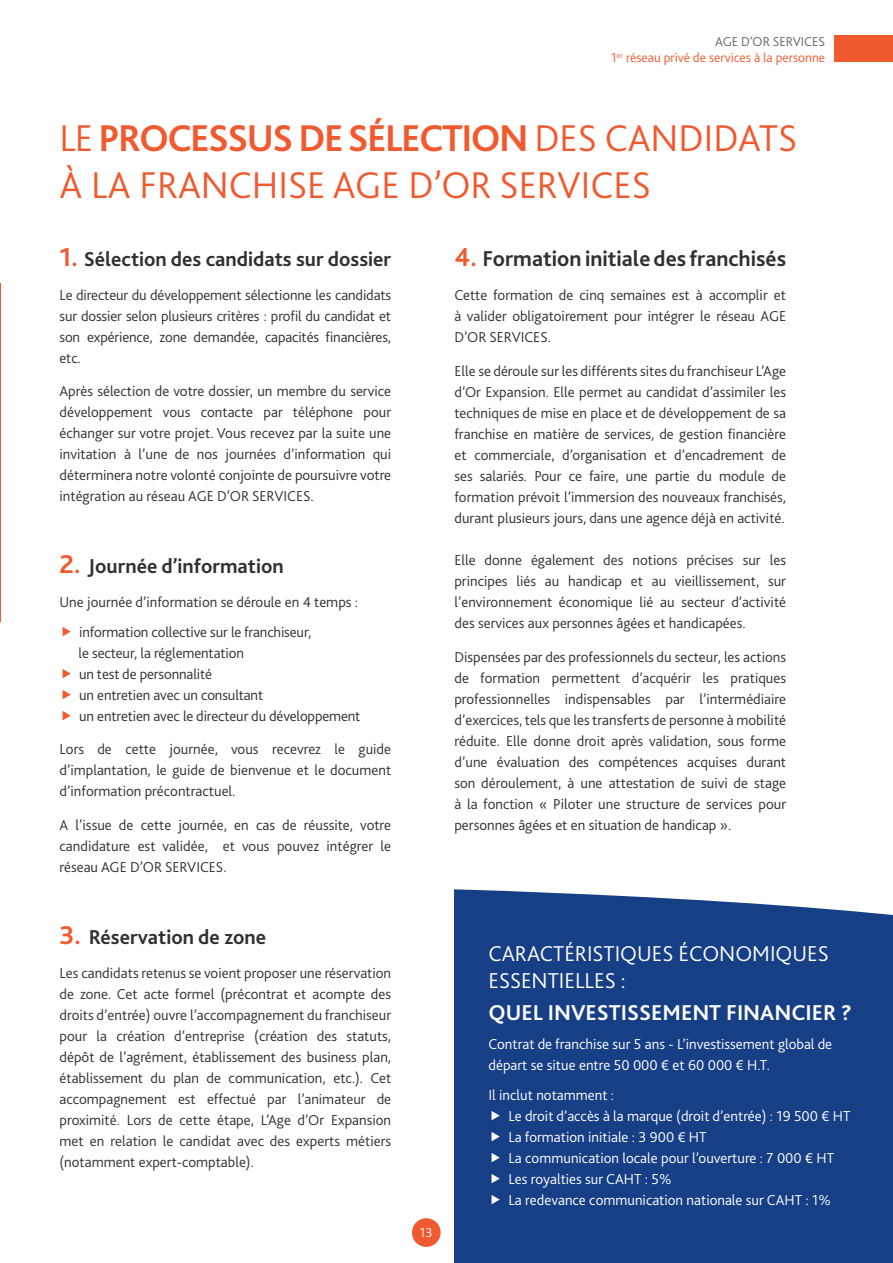
<style>
.page{position:relative;width:893px;height:1263px;background:#fff}
.page>*{position:absolute;margin:0;border:0;box-sizing:border-box;transform-origin:0 0}
.t1{font:300 39px/46.8px "Bliss 2";color:#f1592f}
.t2{font:300 22.5px "Bliss 2";color:#fff}
.t3{font:700 22.5px "Bliss 2";color:#312f30}
.t4{font:700 22.5px "Bliss 2";color:#fff}
.t5{font:700 21px "Bliss 2";color:#312f30}
.t6{font:300 15px/21px "Bliss 2";color:#312f30;text-align:justify}
.t7{font:300 15px/21px "Bliss 2";color:#fff}
.t8{font:300 13.5px/16.2px "Bliss 2";color:#f1592f;text-align:right}
.t9{font:300 13.5px "Bliss 2";color:#fff}
.s1{color:#636366}
.s2{font-weight:700}
.s3{font-size:27px;color:#f1592f}
</style>
<div class="page">
<div style="left:834px;top:36px;width:59px;height:26px;background:#f1592f"></div>
<hr style="left:0;top:283px;width:1px;height:394px;background:#f1592f">
<div style="left:412px;top:1218px;width:29px;height:29px;background:#f1592f;border-radius:50%"></div>
<div style="left:454px;top:880px;width:439px;height:383px;background:#173f85"></div>
<svg style="left:454px;top:880px;width:439px;height:35px;fill:#fff"></svg>
<p class="t8" style="left:611px;top:33px;width:215px"><span class="s1">Age d’Or Services<br></span>1<sup>er</sup> réseau privé de services à la personne</p>
<h1 class="t1" style="left:60px;top:114px;width:699px">Le <span class="s2">processus de sélection</span> des can didats à la franch ise AGE D’OR SERVICE</h1>
<h1 class="t1" style="left:632px;top:161px;width:21px">S</h1>
<h3 class="t5" style="left:60px;top:246px;width:333px"><span class="s3">1.</span> Sélection des candidats sur dossier</h3>
<p class="t6" style="left:60px;top:284px;width:333px">Le directeur du développement sélectionne les candidats sur dossier selon plusieurs critères : profil du candidat et son expérience, zone demandée, capacités financières, etc.</p>
<p class="t6" style="left:60px;top:381px;width:333px">Après sélection de votre dossier, un membre du service développement vous contacte par téléphone pour échanger sur votre projet. Vous recevez par la suite une invitation à l’une de nos journées d’information qui déterminera notre volonté conjointe de poursuivre votre intégration au réseau Age d’Or Services.</p>
<h3 class="t5" style="left:60px;top:553px;width:226px"><span class="s3">2.</span> Journée d’information</h3>
<p class="t6" style="left:79px;top:587px;width:280px;line-height:29.5px;text-indent:-20px">U ne journée d’information se déroule en 4 temps : information collective sur le franchiseur,</p>
<p class="t6" style="left:79px;top:642px;width:283px;text-align:left">le secteur, la réglementation<br>un test de personnalité<br>un entretien avec un consultant<br>un entretien avec le directeur du développement</p>
<p class="t6" style="left:60px;top:739px;width:333px">Lors de cette journée, vous recevrez le guide d’implantation, le guide de bienvenue et le document d’information précontractuel.</p>
<p class="t6" style="left:60px;top:814px;width:333px">A l’issue de cette journée, en cas de réussite, votre candidature est validée, et vous pouvez intégrer le réseau Age d’Or Services.</p>
<h3 class="t5" style="left:60px;top:924px;width:208px"><span class="s3">3.</span> Réservation de zone</h3>
<p class="t6" style="left:60px;top:962px;width:333px">Les candidats retenus se voient proposer une réservation de zone. Cet acte formel (précontrat et acompte des droits d’entrée) ouvre l’accompagnement du franchiseur pour la création d’entreprise (création des statuts, dépôt de l’agrément, établissement des business plan, établissement du plan de communication, etc.). Cet accompagnement est effectué par l’animateur de proximité. Lors de cette étape, L’Age d’Or Expansion met en relation le candidat avec des experts métiers (notamment expert-comptable).</p>
<h2 class="t3" style="left:454px;top:245px;width:333px"><span class="s3">4.</span> Formation initiale des franchisés</h2>
<p class="t6" style="left:454px;top:285px;width:333px;text-align:left">Cette formation de cinq semaines est à accomplir et à valider obligatoirement pour intégrer le réseau AGE<br>D’OR SERVICE</p>
<p class="t6" style="left:540px;top:327px;width:12px">S.</p>
<p class="t6" style="left:454px;top:360px;width:333px">Elle se déroule sur les différents sites du franchiseur L’Age d’Or Expansion. Elle permet au candidat d’assimiler les techniques de mise en place et de développement de sa franchise en matière de services, de gestion financière et commerciale, d’organisation et d’encadrement de ses salariés. Pour ce faire, une partie du module de formation prévoit l’immersion des nouveaux franchisés, durant plusieurs jours, dans une agence déjà en activité.</p>
<p class="t6" style="left:454px;top:550px;width:333px">Elle donne également des notions précises sur les principes liés au handicap et au vieillissement, sur l’environnement économique lié au secteur d’activité des services aux personnes âgées et handicapées.</p>
<p class="t6" style="left:454px;top:646px;width:333px">Dispensées par des professionnels du secteur, les actions de formation permettent d’acquérir les pratiques professionnelles indispensables par l’intermédiaire d’exercices, tels que les transferts de personne à mobilité réduite. Elle donne droit après validation, sous forme d’une évaluation des compétences acquises durant son déroulement, à une attestation de suivi de stage à la fonction « Piloter une structure de services pour personnes âgées et en situation de handicap ».</p>
<p class="t9" style="left:420px;top:1224px;width:14px">13</p>
<h2 class="t2" style="left:488px;top:940px;width:231px">Caractéristiques écono</h2>
<h2 class="t2" style="left:752px;top:940px;width:75px">miques</h2>
<h2 class="t2" style="left:488px;top:967px;width:139px">essentielles :</h2>
<h2 class="t4" style="left:488px;top:998px;width:365px">quel investissement financier ?</h2>
<p class="t7" style="left:488px;top:1034px;width:345px">Contrat de franchise sur 5 ans - L’investissement global de départ se situe entre 50 000 € et 60 000 € H.T.</p>
<p class="t7" style="left:508px;top:1084px;width:343px;text-indent:-20px">I l inclut notamment :<br>Le droit d’accès à la marque (droit d’entrée) : 19 500 € HT La formation initiale : 3 900 € HT<br>La communication locale pour l’ouverture : 7 000 € HT Les royalties sur CAHT : 5%<br>La redevance communication nationale sur CAHT : 1%</p>
</div>
